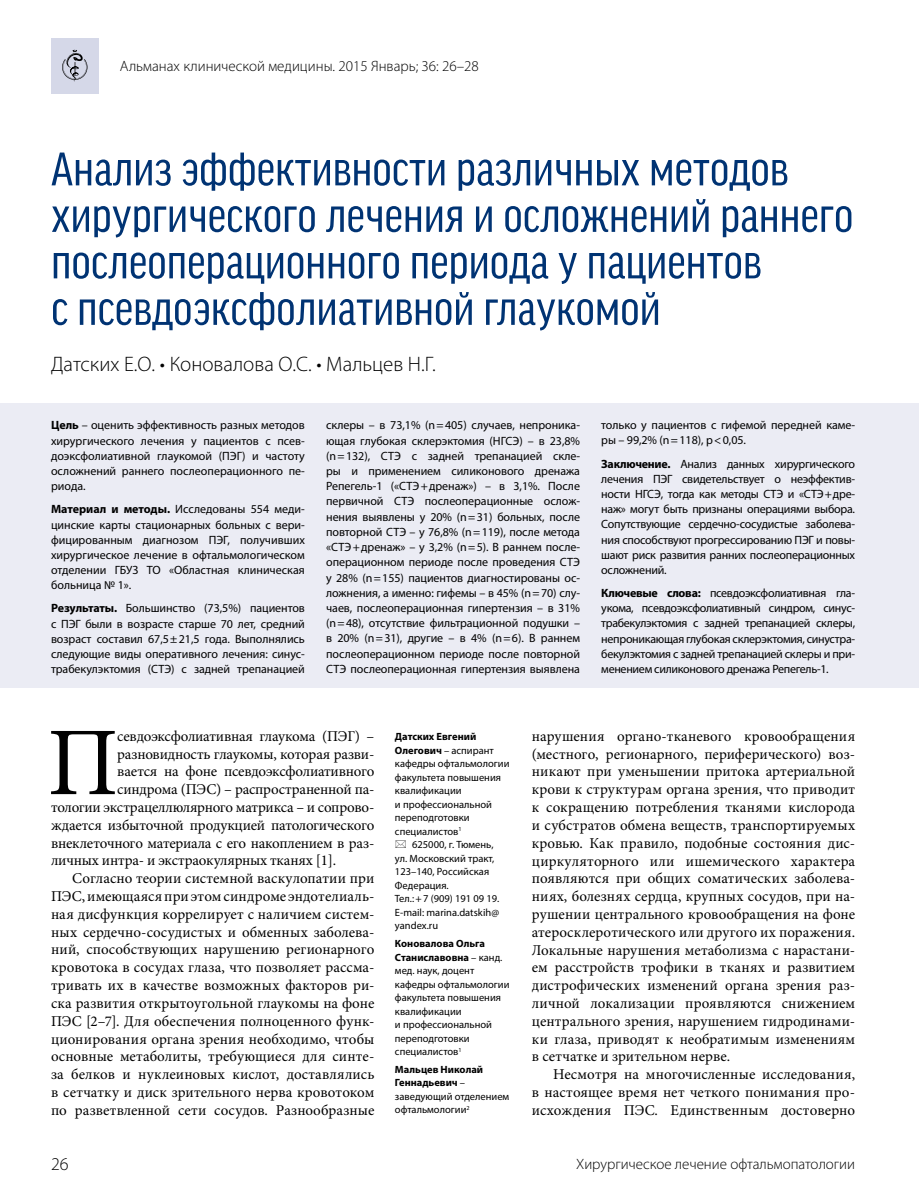
<style>
.page{position:relative;width:919px;height:1191px;background:#fff}
.page>*{position:absolute;margin:0;border:0;box-sizing:border-box;transform-origin:0 0}
.t1{font:97.2px "Minion Pro";color:#000}
.t2{font:condensed 50.25px/46.5px "Good Headline Pro";color:#003373}
.t3{font:300 21px "Myriad Pro";color:#000}
.t4{font:300 18px "Myriad Pro";color:#000}
.t5{font:15px/17.9px "Minion Pro";color:#000;text-align:justify}
.t6{font:300 15px "Myriad Pro";color:#000}
.t7{font:12px/15.1px "Myriad Pro";letter-spacing:-.005em;color:#000;text-align:justify}
.t8{font:10.5px/13.5px "Myriad Pro";color:#000}
.t9{font:700 10.5px "Myriad Pro";color:#000}
.s1{font-weight:700}
</style>
<div class="page">
<div style="left:0;top:403px;width:918px;height:284px;background:#ebecf4"></div>
<div style="left:51px;top:38px;width:48px;height:55px;background:#d5d8e8"></div>
<svg style="left:62px;top:50px;width:25px;height:32px"></svg>
<p class="t6" style="left:120px;top:57px;width:360px">Альманах клинической медицины. 2015 Январь; 36: 26–28</p>
<h2 class="t2" style="left:51px;top:146px;width:803px">Анализ эффективности различных методов хирургического лечения и осложнений раннего послеоперационного периода у пациентов<br>с псевдоэксфолиативной глаукомой</h2>
<h3 class="t3" style="left:51px;top:351px;width:386px">Датских Е.О. • Коновалова О.С. • Мальцев Н.Г.</h3>
<p class="t7" style="left:51px;top:418px;width:255px"><span class="s1">Цель</span> – оценить эффективность разных методов хирургического лечения у пациентов с псев&shy;доэксфолиативной глаукомой (ПЭГ) и частоту осложнений раннего послеоперационного пе&shy;риода.</p>
<p class="t7" style="left:51px;top:501px;width:255px"><span class="s1">Материал и методы.</span> Исследованы 554 меди&shy;цинские карты стационарных больных с вери&shy;фицированным диагнозом ПЭГ, получивших хирургическое лечение в офтальмологическом отделении ГБУЗ ТО «Областная клиническая больница № 1».</p>
<p class="t7" style="left:51px;top:600px;width:255px"><span class="s1">Результаты.</span> Большинство (73,5%) пациентов с ПЭГ были в возрасте старше 70 лет, средний возраст составил 67,5±21,5 года. Выполнялись следующие виды оперативного лечения: синус&shy;трабекулэктомия (СТЭ) с задней трепанацией</p>
<p class="t7" style="left:326px;top:417px;width:255px">склеры – в 73,1% (n=405) случаев, непроника&shy;ющая глубокая склерэктомия (НГСЭ) – в 23,8% (n=132), СТЭ с задней трепанацией скле&shy;ры и применением силиконового дренажа Репегель-1 («СТЭ+дренаж») – в 3,1%. После первичной СТЭ послеоперационные ослож&shy;нения выявлены у 20% (n=31) больных, после повторной СТЭ – у 76,8% (n=119), после метода «СТЭ+дренаж» – у 3,2% (n=5). В раннем после&shy;операционном периоде после проведения СТЭ у 28% (n=155) пациентов диагностированы ос&shy;ложнения, а именно: гифемы – в 45% (n=70) слу&shy;чаев, послеоперационная гипертензия – в 31% (n=48), отсутствие фильтрационной подушки – в 20% (n=31), другие – в 4% (n=6). В раннем послеоперационном периоде после повторной СТЭ послеоперационная гипертензия выявлена</p>
<p class="t7" style="left:601px;top:417px;width:255px">только у пациентов с гифемой передней каме&shy;ры – 99,2% (n=118), p&lt;0,05.</p>
<p class="t7" style="left:601px;top:456px;width:255px"><span class="s1">Заключение.</span> Анализ данных хирургического лечения ПЭГ свидетельствует о неэффектив&shy;ности НГСЭ, тогда как методы СТЭ и «СТЭ+дре&shy;наж» могут быть признаны операциями выбора.<br>Сопутствующие сердечно-сосудистые заболева&shy;ния способствуют прогрессированию ПЭГ и повы&shy;шают риск развития ранних послеоперационных осложнений.</p>
<p class="t7" style="left:601px;top:585px;width:255px"><span class="s1">Ключевые слова:</span> псевдоэксфолиативная гла&shy;укома, псевдоэксфолиативный синдром, синус&shy;трабекулэктомия с задней трепанацией склеры, непроникающая глубокая склерэктомия, синустра&shy;бекулэктомия с задней трепанацией склеры и при&shy;менением силиконового дренажа Репегель-1.</p>
<h1 class="t1" style="left:47px;top:698px;width:73px">П</h1>
<p class="t5" style="left:117px;top:727px;width:258px">севдоэксфолиативная глаукома (ПЭГ) –</p>
<p class="t5" style="left:117px;top:745px;width:259px">разновидность глаукомы, которая разви-</p>
<p class="t5" style="left:117px;top:762px;width:258px">вается на фоне псевдоэксфолиативного</p>
<p class="t5" style="left:117px;top:780px;width:258px">синдрома (ПЭС) – распространенной па-</p>
<p class="t5" style="left:51px;top:798px;width:325px">тологии экстрацеллюлярного матрикса – и сопрово-</p>
<p class="t5" style="left:51px;top:816px;width:325px">ждается избыточной продукцией патологического</p>
<p class="t5" style="left:51px;top:834px;width:325px">внеклеточного материала с его накоплением в раз-</p>
<p class="t5" style="left:51px;top:851px;width:286px">личных интра- и экстраокулярных тканях [1].</p>
<p class="t5" style="left:72px;top:869px;width:303px">Согласно теории системной васкулопатии при</p>
<p class="t5" style="left:51px;top:887px;width:325px">ПЭС, имеющаяся при этом синдроме эндотелиаль-</p>
<p class="t5" style="left:51px;top:905px;width:325px">ная дисфункция коррелирует с наличием систем-</p>
<p class="t5" style="left:51px;top:923px;width:325px">ных сердечно-сосудистых и обменных заболева-</p>
<p class="t5" style="left:51px;top:940px;width:325px">ний, способствующих нарушению регионарного</p>
<p class="t5" style="left:51px;top:958px;width:325px">кровотока в сосудах глаза, что позволяет рассма-</p>
<p class="t5" style="left:51px;top:976px;width:325px">тривать их в качестве возможных факторов ри-</p>
<p class="t5" style="left:51px;top:994px;width:325px">ска развития открытоугольной глаукомы на фоне</p>
<p class="t5" style="left:51px;top:1012px;width:325px">ПЭС [2–7]. Для обеспечения полноценного функ-</p>
<p class="t5" style="left:51px;top:1029px;width:325px">ционирования органа зрения необходимо, чтобы</p>
<p class="t5" style="left:51px;top:1047px;width:325px">основные метаболиты, требующиеся для синте-</p>
<p class="t5" style="left:51px;top:1065px;width:325px">за белков и нуклеиновых кислот, доставлялись</p>
<p class="t5" style="left:51px;top:1083px;width:325px">в сетчатку и диск зрительного нерва кровотоком</p>
<p class="t5" style="left:51px;top:1101px;width:325px">по разветвленной сети сосудов. Разнообразные</p>
<p class="t9" style="left:395px;top:730px;width:83px">Датских Евгений</p>
<p class="t8" style="left:395px;top:743px;width:100px"><span class="s1">Олегович</span> – аспирант</p>
<p class="t8" style="left:395px;top:757px;width:116px">кафедры офтальмологии</p>
<p class="t8" style="left:395px;top:770px;width:108px">факультета повышения</p>
<p class="t8" style="left:395px;top:784px;width:68px">квалификации</p>
<p class="t8" style="left:395px;top:797px;width:99px">и профессиональной</p>
<p class="t8" style="left:395px;top:811px;width:76px">переподготовки</p>
<p class="t8" style="left:395px;top:824px;width:68px">специалистов<sup>1</sup></p>
<p class="t8" style="left:412px;top:838px;width:83px">625000, г. Тюмень,</p>
<p class="t8" style="left:395px;top:851px;width:101px">ул. Московский тракт,</p>
<p class="t8" style="left:395px;top:865px;width:96px">123–140, Российская</p>
<p class="t8" style="left:395px;top:878px;width:55px">Федерация.</p>
<p class="t8" style="left:395px;top:892px;width:106px">Тел.:+7 (909) 191 09 19.</p>
<p class="t8" style="left:395px;top:905px;width:106px">Е-mail: marina.datskih@</p>
<p class="t8" style="left:395px;top:919px;width:45px">yandex.ru</p>
<p class="t8" style="left:395px;top:936px;width:116px"><span class="s1">Коновалова Ольга<br>Станиславовна</span> – канд. мед. наук, доцент кафедры офтальмологии факультета повышения квалификации<br>и профессиональной переподготовки специалистов<sup>1</sup></p>
<p class="t8" style="left:395px;top:1062px;width:116px"><span class="s1">Мальцев Николай<br>Геннадьевич</span> – заведующий отделением офтальмологии<sup>2</sup></p>
<p class="t5" style="left:532px;top:727px;width:325px">нарушения органо-тканевого кровообращения (местного, регионарного, периферического) воз&shy;никают при уменьшении притока артериальной крови к структурам органа зрения, что приводит к сокращению потребления тканями кислорода и субстратов обмена веществ, транспортируемых кровью. Как правило, подобные состояния дис&shy;циркуляторного или ишемического характера появляются при общих соматических заболева&shy;ниях, болезнях сердца, крупных сосудов, при на&shy;рушении центрального кровообращения на фоне атеросклеротического или другого их поражения.<br>Локальные нарушения метаболизма с нарастани&shy;ем расстройств трофики в тканях и развитием дистрофических изменений органа зрения раз&shy;личной локализации проявляются снижением центрального зрения, нарушением гидродинами&shy;ки глаза, приводят к необратимым изменениям в сетчатке и зрительном нерве.</p>
<p class="t5" style="left:532px;top:1065px;width:325px;text-indent:21px">Несмотря на многочисленные исследования, в настоящее время нет четкого понимания про&shy;исхождения ПЭС. Единственным достоверно</p>
<h3 class="t4" style="left:51px;top:1153px;width:19px">26</h3>
<p class="t6" style="left:576px;top:1155px;width:280px">Хирургическое лечение офтальмопатологии</p>
</div>
